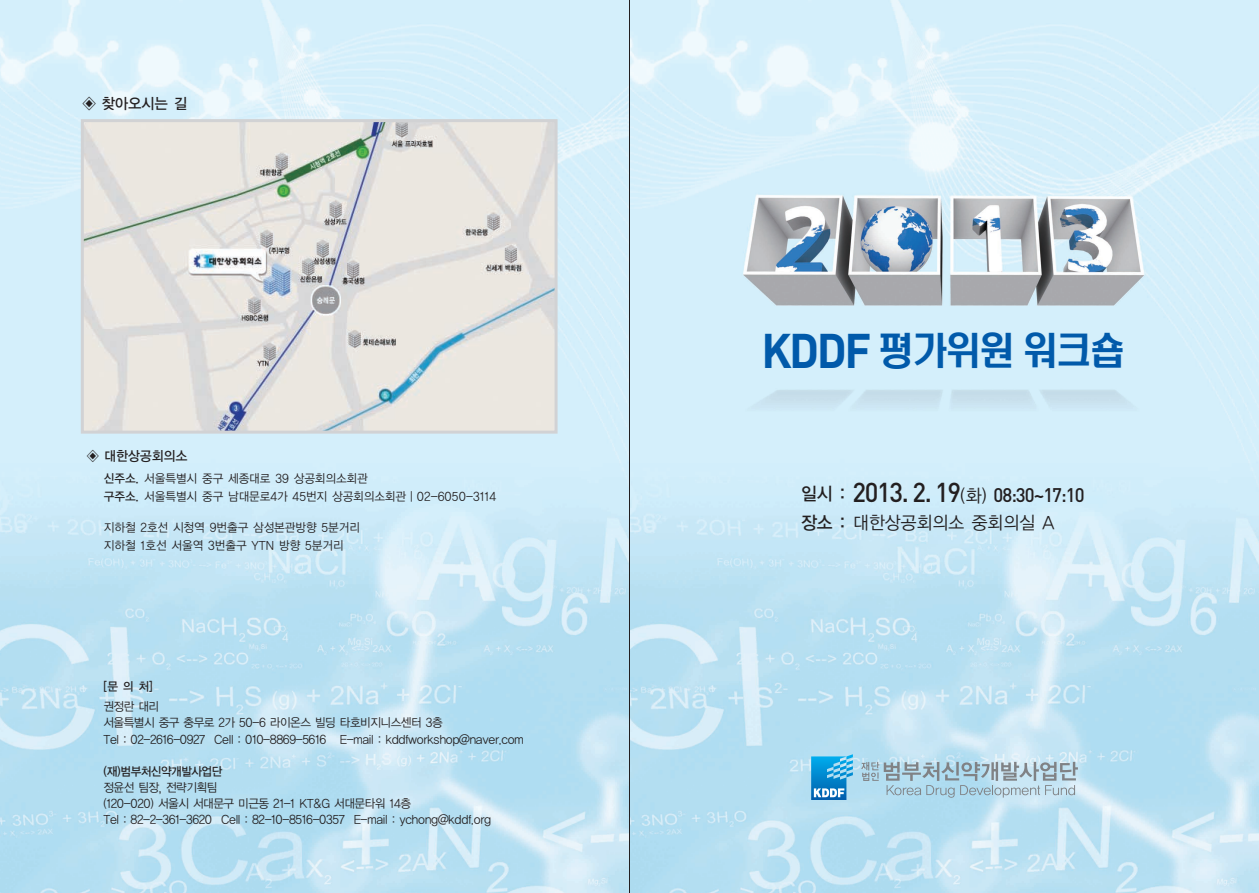
<style>
.page{position:relative;width:1259px;height:893px;background:#fff}
.page>*{position:absolute;margin:0;border:0;box-sizing:border-box;transform-origin:0 0}
.t1{font:500 37.5px "HY Head Line";letter-spacing:-.06em;color:#015aaa;scale:.95 1}
.t2{font:500 19.5px "DIN";letter-spacing:-.055em;color:#231f20;scale:.95 1}
.t3{font:18px "YGO12";letter-spacing:-.07em;color:#231f20;scale:.95 1}
.t4{font:15px "YGO13";letter-spacing:-.075em;color:#231f20;scale:.95 1}
.t5{font:13.5px "YGO13";letter-spacing:-.075em;color:#231f20;scale:.95 1}
.t6{font:12px/16px "YGO12";letter-spacing:-.09em;color:#231f20;scale:.95 1}
.t7{font:12px/18px "YGO12";letter-spacing:-.07em;color:#231f20;scale:.95 1}
.t8{font:12px "YGO13";letter-spacing:-.11em;color:#231f20;scale:.95 1}
.s1{font-family:"YGO13"}
.s2{font-family:"DIN";font-weight:700;font-size:48px}
.s3{font-size:27px}
.s4{font-family:"YGO12";font-weight:400;font-size:18px}
</style>
<div class="page">
<img style="left:0;top:0;width:1258px;height:892px">
<img style="left:85px;top:123px;width:468px;height:306px">
<div style="left:81px;top:119px;width:476px;height:314px;border:3px solid #d1d2d4"></div>
<svg style="left:861px;top:761px;width:217px;height:36px;background:#acc8d5"></svg>
<svg style="left:811px;top:754px;width:42px;height:46px;background:#45a8db"></svg>
<hr style="left:629px;top:0;width:1px;height:892px;background:#231f20">
<p class="t4" style="left:82px;top:96px;width:113px">◈ 찾아오시는 길</p>
<p class="t5" style="left:87px;top:449px;width:108px">◈ 대한상공회의소</p>
<p class="t7" style="left:104px;top:470px;width:415px"><span class="s1">신주소.</span> 서울특별시 중구 세종대로 39 상공회의소회관<br><span class="s1">구주소.</span> 서울특별시 중구 남대문로4가 45번지 상공회의소회관｜02-6050-3114</p>
<p class="t7" style="left:104px;top:519px;width:272px">지하철 2호선 시청역 9번출구 삼성본관방향 5분거리 지하철 1호선 서울역 3번출구 YTN 방향 5분거리</p>
<p class="t8" style="left:103px;top:681px;width:54px">[문 의 처]</p>
<p class="t6" style="left:103px;top:699px;width:445px">권정란 대리<br>서울특별시 중구 충무로 2가 50-6 라이온스 빌딩 타호비지니스센터 3층<br>Tel : 02-2616-0927 Cell : 010-8869-5616 E-mail : kddfworkshop@naver.com</p>
<p class="t8" style="left:103px;top:765px;width:127px">(재)범부처신약개발사업단</p>
<p class="t6" style="left:103px;top:779px;width:411px">정윤선 팀장, 전략기획팀<br>(120-020) 서울시 서대문구 미근동 21-1 KT&amp;G 서대문타워 14층<br>Tel : 82-2-361-3620 Cell : 82-10-8516-0357 E-mail : ychong@kddf.org</p>
<h1 class="t1" style="left:761px;top:334px;width:385px"><span class="s2">KDDF</span> 평가위원 워크숍</h1>
<h2 class="t2" style="left:800px;top:488px;width:300px"><sup>일시</sup> <sup>:</sup> <span class="s3">2013. 2. 19</span><span class="s4">(화)</span> 08:30~17:10</h2>
<h3 class="t3" style="left:800px;top:514px;width:270px"><span class="s1">장소 :</span> 대한상공회의소 중회의실 A</h3>
</div>
